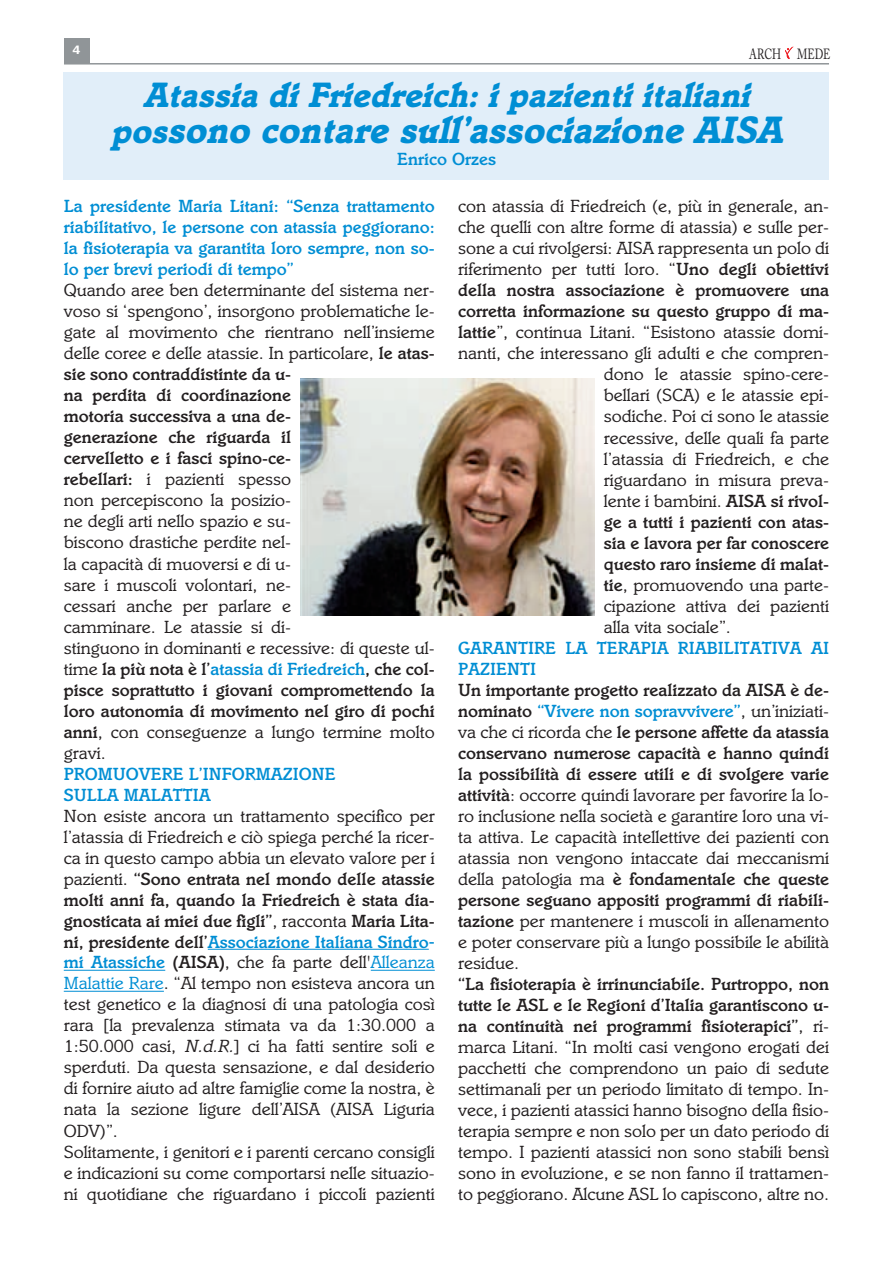
<style>
.page{position:relative;width:893px;height:1263px;background:#fff}
.page>*{position:absolute;margin:0;border:0;box-sizing:border-box;transform-origin:0 0}
.t1{font:italic 700 39px "Italia Std";color:#008ed4}
.t2{font:italic 700 36px "Italia Std";color:#008ed4}
.t3{font:18px/21px "Italia Std";color:#231f20}
.t4{font:500 18px/21px "Italia Std";color:#008ed4}
.t5{font:500 18px "Italia Std";color:#231f20}
.t6{font:14.7px "Adobe Caslon Pro";color:#231f20;scale:.71 1}
.t7{font:700 12px "Helvetica";color:#fff;scale:1.2 1}
.s1{font-size:36px}
.s2{font-weight:500}
.s3{font-weight:500;color:#008ed4}
.s4{color:#008ed4}
.s5{font-style:italic}
</style>
<div class="page">
<div style="left:64px;top:38px;width:25px;height:26px;background:#909598"></div>
<hr style="left:64px;top:63px;width:765px;height:2px;background:#909598">
<svg style="left:785px;top:47px;width:8px;height:12px"></svg>
<div style="left:64px;top:72px;width:765px;height:108px;background:#e1eef9"></div>
<hr style="left:208px;top:949px;width:221px;height:1px;background:#008ed4">
<hr style="left:64px;top:970px;width:101px;height:1px;background:#008ed4">
<hr style="left:371px;top:970px;width:64px;height:1px;background:#008ed4">
<hr style="left:64px;top:991px;width:100px;height:1px;background:#008ed4">
<img style="left:300px;top:379px;width:295px;height:236px">
<p class="t7" style="left:73px;top:43px;width:8px">4</p>
<p class="t6" style="left:749px;top:49px;width:116px">ARCH MEDE</p>
<h2 class="t2" style="left:143px;top:81px;width:615px">Atassia di Friedreich: i pazienti italiani</h2>
<h1 class="t1" style="left:111px;top:115px;width:673px"><span class="s1">pos</span>sono contare sull’associazione AISA</h1>
<p class="t4" style="left:397px;top:150px;width:100px">Enrico Orzes</p>
<p class="t4" style="left:64px;top:197px;width:372px;text-align:justify">La presidente Maria Litani: “Senza trattamento riabilitativo, le persone con atassia peggiorano: la fisioterapia va garantita loro sempre, non so&shy;lo per brevi periodi di tempo”</p>
<p class="t3" style="left:64px;top:281px;width:373px">Quando aree ben determinante del sistema ner&shy;voso si ‘spengono’, insorgono problematiche le&shy;gate al movimento che rientrano nell’insieme delle coree e delle atassie. In particolare, <span class="s2">le atas&shy;sie sono contraddistinte da u-<br>na perdita di coordinazione<br>motoria successiva a una de-<br>generazione che riguarda il<br>cervelletto e i fasci spino-ce-<br>rebellari:</span> i pazienti spesso<br>non percepiscono la posizio-<br>ne degli arti nello spazio e su-<br>biscono drastiche perdite nel-<br>la capacità di muoversi e di u-<br>sare i muscoli volontari, ne-<br>cessari anche per parlare e<br>camminare. Le atassie si di-<br>stinguono in dominanti e recessive: di queste ul&shy;time <span class="s2">la più nota è l’</span><span class="s3">atassia di Friedreich</span><span class="s2">, che col&shy;pisce soprattutto i giovani compromettendo la loro autonomia di movimento nel giro di pochi anni</span>, con conseguenze a lungo termine molto gravi.</p>
<p class="t4" style="left:64px;top:765px;width:273px">PROMUOVERE L’INFORMAZIONE<br>SULLA MALATTIA</p>
<p class="t3" style="left:64px;top:807px;width:373px">Non esiste ancora un trattamento specifico per l’atassia di Friedreich e ciò spiega perché la ricer&shy;ca in questo campo abbia un elevato valore per i pazienti. <span class="s2">“Sono entrata nel mondo delle atassie molti anni fa, quando la Friedreich è stata dia&shy;gnosticata ai miei due figli”</span>, racconta <span class="s2">Maria Lita&shy;ni, presidente dell’</span><span class="s3">Associazione Italiana Sindro&shy;mi Atassiche</span> <span class="s2">(AISA)</span>, che fa parte dell'<span class="s4">Alleanza Malattie Rare</span>. “Al tempo non esisteva ancora un test genetico e la diagnosi di una patologia così rara [la prevalenza stimata va da 1:30.000 a 1:50.000 casi, <span class="s5">N.d.R.</span>] ci ha fatti sentire soli e sperduti. Da questa sensazione, e dal desiderio di fornire aiuto ad altre famiglie come la nostra, è nata la sezione ligure dell’AISA (AISA Liguria ODV)”.<br>Solitamente, i genitori e i parenti cercano consigli e indicazioni su come comportarsi nelle situazio&shy;ni quotidiane che riguardano i piccoli pazienti</p>
<p class="t3" style="left:458px;top:197px;width:372px">con atassia di Friedreich (e, più in generale, an-</p>
<p class="t3" style="left:458px;top:218px;width:372px">che quelli con altre forme di atassia) e sulle per-</p>
<p class="t3" style="left:458px;top:239px;width:373px">sone a cui rivolgersi: AISA rappresenta un polo di</p>
<p class="t3" style="left:458px;top:260px;width:373px">riferimento per tutti loro. “<span class="s2">Uno degli obiettivi</span></p>
<p class="t5" style="left:458px;top:284px;width:372px">della nostra associazione è promuovere una</p>
<p class="t5" style="left:458px;top:305px;width:372px">corretta informazione su questo gruppo di ma-</p>
<p class="t3" style="left:458px;top:323px;width:372px"><span class="s2">lattie</span>”, continua Litani. “Esistono atassie domi-</p>
<p class="t3" style="left:458px;top:344px;width:372px">nanti, che interessano gli adulti e che compren-</p>
<p class="t3" style="left:604px;top:365px;width:227px">dono le atassie spino-cere-</p>
<p class="t3" style="left:604px;top:386px;width:227px">bellari (SCA) e le atassie epi-</p>
<p class="t3" style="left:604px;top:408px;width:227px">sodiche. Poi ci sono le atassie</p>
<p class="t3" style="left:604px;top:429px;width:227px">recessive, delle quali fa parte</p>
<p class="t3" style="left:604px;top:450px;width:227px">l’atassia di Friedreich, e che</p>
<p class="t3" style="left:604px;top:471px;width:227px">riguardano in misura preva-</p>
<p class="t3" style="left:604px;top:492px;width:227px">lente i bambini. <span class="s2">AISA si rivol-</span></p>
<p class="t5" style="left:604px;top:515px;width:227px">ge a tutti i pazienti con atas-</p>
<p class="t5" style="left:604px;top:536px;width:227px">sia e lavora per far conoscere</p>
<p class="t5" style="left:604px;top:557px;width:227px">questo raro insieme di malat-</p>
<p class="t3" style="left:604px;top:576px;width:227px"><span class="s2">tie</span>, promuovendo una parte-</p>
<p class="t3" style="left:604px;top:597px;width:227px">cipazione attiva dei pazienti</p>
<p class="t3" style="left:604px;top:618px;width:128px">alla vita sociale”.</p>
<p class="t4" style="left:458px;top:639px;width:372px">GARANTIRE LA TERAPIA RIABILITATIVA AI<br>PAZIENTI</p>
<p class="t3" style="left:458px;top:681px;width:373px;text-align:justify"><span class="s2">Un importante progetto realizzato da AISA è de&shy;nominato</span> <span class="s3">“Vivere non sopravvivere”</span>, un’iniziati&shy;va che ci ricorda che <span class="s2">le persone affette da atassia conservano numerose capacità e hanno quindi la possibilità di essere utili e di svolgere varie attività</span>: occorre quindi lavorare per favorire la lo&shy;ro inclusione nella società e garantire loro una vi&shy;ta attiva. Le capacità intellettive dei pazienti con atassia non vengono intaccate dai meccanismi della patologia ma <span class="s2">è fondamentale che queste persone seguano appositi programmi di riabili&shy;tazione</span> per mantenere i muscoli in allenamento e poter conservare più a lungo possibile le abilità residue.</p>
<p class="t3" style="left:458px;top:975px;width:373px;text-align:justify"><span class="s2">“La fisioterapia è irrinunciabile. Purtroppo, non tutte le ASL e le Regioni d’Italia garantiscono u&shy;na continuità nei programmi fisioterapici”</span>, ri&shy;marca Litani. “In molti casi vengono erogati dei pacchetti che comprendono un paio di sedute settimanali per un periodo limitato di tempo. In&shy;vece, i pazienti atassici hanno bisogno della fisio&shy;terapia sempre e non solo per un dato periodo di tempo. I pazienti atassici non sono stabili bensì sono in evoluzione, e se non fanno il trattamen&shy;to peggiorano. Alcune ASL lo capiscono, altre no.</p>
</div>
